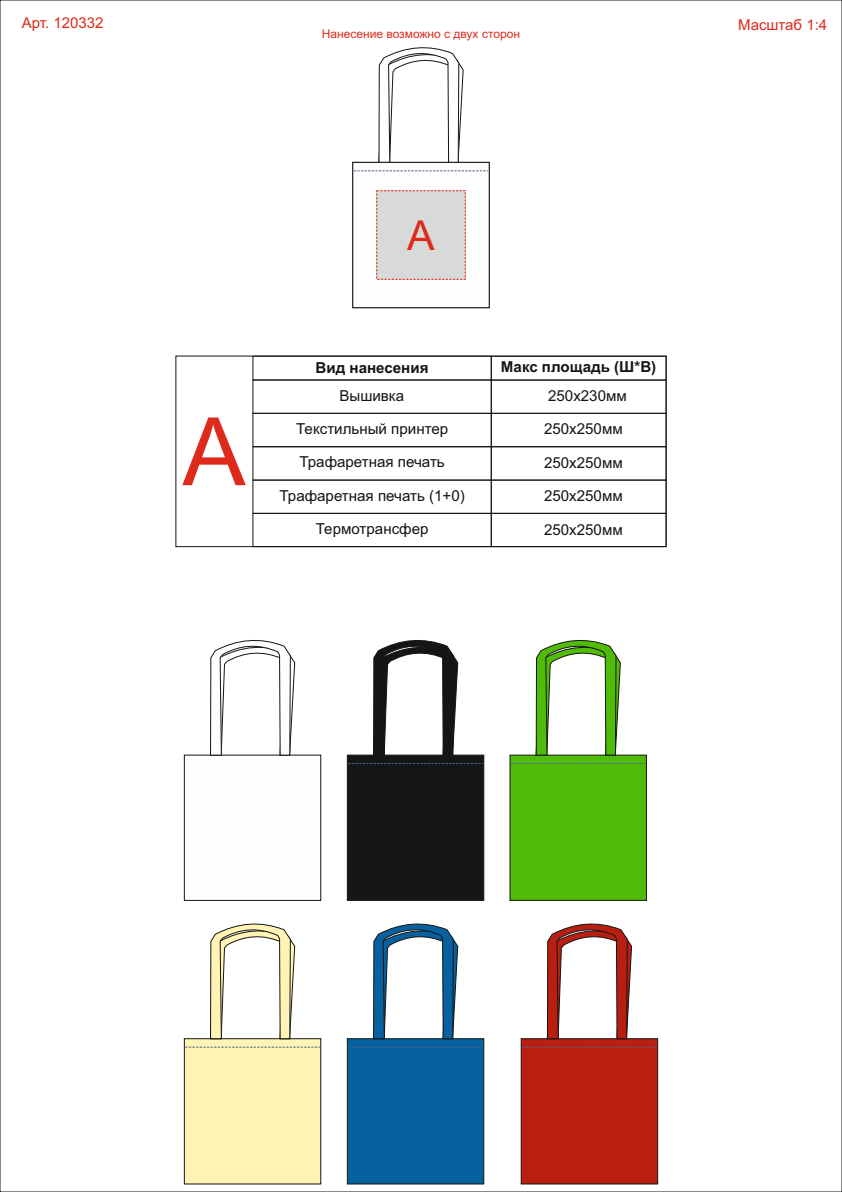
<style>
.page{position:relative;width:842px;height:1192px;background:#fff}
.page>*{position:absolute;margin:0;border:0;box-sizing:border-box;transform-origin:0 0}
.t1{font:94.5px "Arial";color:#dd2a1b}
.t2{font:41.25px "Arial";color:#dd2a1b}
.t3{font:15.1px "Arial";color:#141515}
.t4{font:700 15.1px "Arial";color:#141515}
.t5{font:15px "Arial";color:#dd2a1b}
.t6{font:12px "Arial";color:#dd2a1b}
</style>
<div class="page">
<svg style="left:184px;top:639px;width:137px;height:262px"></svg>
<svg style="left:347px;top:639px;width:137px;height:262px"></svg>
<svg style="left:184px;top:923px;width:137px;height:261px"></svg>
<svg style="left:347px;top:923px;width:137px;height:261px"></svg>
<svg style="left:510px;top:639px;width:137px;height:262px"></svg>
<svg style="left:521px;top:923px;width:137px;height:261px"></svg>
<svg style="left:352px;top:47px;width:137px;height:261px"></svg>
<div style="left:253px;top:356px;width:239px;height:24px;border:1px solid #141515"></div>
<div style="left:253px;top:380px;width:239px;height:34px;border:1px solid #141515"></div>
<div style="left:491px;top:356px;width:175px;height:24px;border:1px solid #141515"></div>
<div style="left:491px;top:380px;width:175px;height:34px;border:1px solid #141515"></div>
<div style="left:253px;top:413px;width:239px;height:34px;border:1px solid #141515"></div>
<div style="left:491px;top:413px;width:175px;height:34px;border:1px solid #141515"></div>
<div style="left:253px;top:446px;width:239px;height:34px;border:1px solid #141515"></div>
<div style="left:491px;top:446px;width:175px;height:34px;border:1px solid #141515"></div>
<div style="left:253px;top:480px;width:239px;height:34px;border:1px solid #141515"></div>
<div style="left:491px;top:480px;width:175px;height:34px;border:1px solid #141515"></div>
<div style="left:253px;top:513px;width:239px;height:34px;border:1px solid #141515"></div>
<div style="left:491px;top:513px;width:175px;height:34px;border:1px solid #141515"></div>
<p class="t5" style="left:22px;top:17px;width:83px">Арт. 120332</p>
<p class="t5" style="left:738px;top:19px;width:91px">Масштаб 1:4</p>
<p class="t6" style="left:322px;top:30px;width:200px">Нанесение возможно с двух сторон</p>
<h2 class="t2" style="left:407px;top:220px;width:29px">А</h2>
<h1 class="t1" style="left:183px;top:416px;width:65px">А</h1>
<p class="t4" style="left:316px;top:362px;width:114px">Вид нанесения</p>
<p class="t4" style="left:501px;top:361px;width:157px">Макс площадь (Ш*В)</p>
<p class="t3" style="left:339px;top:390px;width:66px">Вышивка</p>
<p class="t3" style="left:548px;top:390px;width:80px">250х230мм</p>
<p class="t3" style="left:296px;top:423px;width:154px">Текстильный принтер</p>
<p class="t3" style="left:544px;top:423px;width:80px">250х250мм</p>
<p class="t3" style="left:299px;top:456px;width:147px">Трафаретная печать</p>
<p class="t3" style="left:544px;top:457px;width:80px">250х250мм</p>
<p class="t3" style="left:280px;top:490px;width:187px">Трафаретная печать (1+0)</p>
<p class="t3" style="left:544px;top:490px;width:80px">250х250мм</p>
<p class="t3" style="left:316px;top:523px;width:114px">Термотрансфер</p>
<p class="t3" style="left:544px;top:524px;width:80px">250х250мм</p>
</div>
